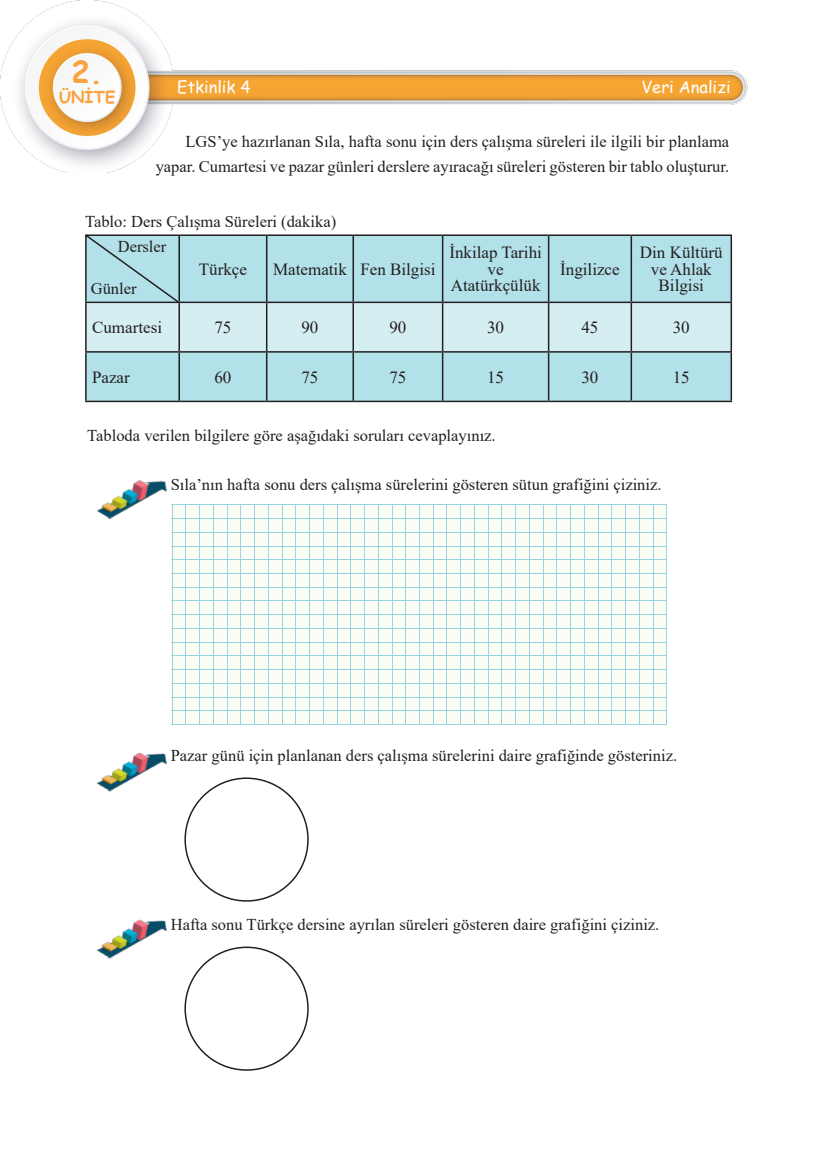
<style>
.page{position:relative;width:830px;height:1170px;background:#fff}
.page>*{position:absolute;margin:0;border:0;box-sizing:border-box;transform-origin:0 0}
.t1{font:700 30px "Comic Sans MS";color:#f9a33e}
.font{font:16.95px/16.5px "Times New Roman";color:#231f20;text-align:center}
.font-2{font:16.5px/24.8px "Times New Roman";color:#231f20;text-align:right}
.t2{font:16.5px "Comic Sans MS";color:#fff}
.t3{font:700 16.5px "Comic Sans MS";color:#f9a33e}
</style>
<div class="page">
<img style="left:0;top:1px;width:747px;height:171px">
<hr style="left:85px;top:400px;width:94px;height:2px;background:#231f20">
<hr style="left:179px;top:400px;width:87px;height:2px;background:#231f20">
<hr style="left:266px;top:400px;width:87px;height:2px;background:#231f20">
<hr style="left:353px;top:400px;width:89px;height:2px;background:#231f20">
<hr style="left:442px;top:400px;width:106px;height:2px;background:#231f20">
<hr style="left:548px;top:400px;width:83px;height:2px;background:#231f20">
<hr style="left:631px;top:400px;width:100px;height:2px;background:#231f20">
<svg style="left:85px;top:234px;width:646px;height:167px;background:#b6dbe2"></svg>
<div style="left:172px;top:504px;width:494px;height:221px;background:#fbfcf3"></div>
<hr style="left:172px;top:504px;width:494px;height:1px;background:#96d3e3">
<hr style="left:172px;top:518px;width:494px;height:1px;background:#96d3e3">
<hr style="left:172px;top:532px;width:494px;height:1px;background:#96d3e3">
<hr style="left:172px;top:545px;width:494px;height:1px;background:#96d3e3">
<hr style="left:172px;top:559px;width:494px;height:1px;background:#96d3e3">
<hr style="left:172px;top:573px;width:494px;height:1px;background:#96d3e3">
<hr style="left:172px;top:587px;width:494px;height:1px;background:#96d3e3">
<hr style="left:172px;top:600px;width:494px;height:1px;background:#96d3e3">
<hr style="left:172px;top:614px;width:494px;height:1px;background:#96d3e3">
<hr style="left:172px;top:628px;width:494px;height:1px;background:#96d3e3">
<hr style="left:172px;top:641px;width:494px;height:1px;background:#96d3e3">
<hr style="left:172px;top:655px;width:494px;height:1px;background:#96d3e3">
<hr style="left:172px;top:669px;width:494px;height:1px;background:#96d3e3">
<hr style="left:172px;top:683px;width:494px;height:1px;background:#96d3e3">
<hr style="left:172px;top:696px;width:494px;height:1px;background:#96d3e3">
<hr style="left:172px;top:710px;width:494px;height:1px;background:#96d3e3">
<hr style="left:172px;top:724px;width:494px;height:1px;background:#96d3e3">
<hr style="left:172px;top:504px;width:1px;height:221px;background:#96d3e3">
<hr style="left:185px;top:504px;width:1px;height:221px;background:#96d3e3">
<hr style="left:199px;top:504px;width:1px;height:221px;background:#96d3e3">
<hr style="left:213px;top:504px;width:1px;height:221px;background:#96d3e3">
<hr style="left:227px;top:504px;width:1px;height:221px;background:#96d3e3">
<hr style="left:240px;top:504px;width:1px;height:221px;background:#96d3e3">
<hr style="left:254px;top:504px;width:1px;height:221px;background:#96d3e3">
<hr style="left:268px;top:504px;width:1px;height:221px;background:#96d3e3">
<hr style="left:281px;top:504px;width:1px;height:221px;background:#96d3e3">
<hr style="left:295px;top:504px;width:1px;height:221px;background:#96d3e3">
<hr style="left:309px;top:504px;width:1px;height:221px;background:#96d3e3">
<hr style="left:323px;top:504px;width:1px;height:221px;background:#96d3e3">
<hr style="left:336px;top:504px;width:1px;height:221px;background:#96d3e3">
<hr style="left:350px;top:504px;width:1px;height:221px;background:#96d3e3">
<hr style="left:364px;top:504px;width:1px;height:221px;background:#96d3e3">
<hr style="left:378px;top:504px;width:1px;height:221px;background:#96d3e3">
<hr style="left:391px;top:504px;width:1px;height:221px;background:#96d3e3">
<hr style="left:405px;top:504px;width:1px;height:221px;background:#96d3e3">
<hr style="left:419px;top:504px;width:1px;height:221px;background:#96d3e3">
<hr style="left:432px;top:504px;width:1px;height:221px;background:#96d3e3">
<hr style="left:446px;top:504px;width:1px;height:221px;background:#96d3e3">
<hr style="left:460px;top:504px;width:1px;height:221px;background:#96d3e3">
<hr style="left:474px;top:504px;width:1px;height:221px;background:#96d3e3">
<hr style="left:487px;top:504px;width:1px;height:221px;background:#96d3e3">
<hr style="left:501px;top:504px;width:1px;height:221px;background:#96d3e3">
<hr style="left:515px;top:504px;width:1px;height:221px;background:#96d3e3">
<hr style="left:529px;top:504px;width:1px;height:221px;background:#96d3e3">
<hr style="left:542px;top:504px;width:1px;height:221px;background:#96d3e3">
<hr style="left:556px;top:504px;width:1px;height:221px;background:#96d3e3">
<hr style="left:570px;top:504px;width:1px;height:221px;background:#96d3e3">
<hr style="left:583px;top:504px;width:1px;height:221px;background:#96d3e3">
<hr style="left:597px;top:504px;width:1px;height:221px;background:#96d3e3">
<hr style="left:611px;top:504px;width:1px;height:221px;background:#96d3e3">
<hr style="left:625px;top:504px;width:1px;height:221px;background:#96d3e3">
<hr style="left:638px;top:504px;width:1px;height:221px;background:#96d3e3">
<hr style="left:652px;top:504px;width:1px;height:221px;background:#96d3e3">
<hr style="left:666px;top:504px;width:1px;height:221px;background:#96d3e3">
<img style="left:97px;top:480px;width:70px;height:39px">
<img style="left:97px;top:752px;width:70px;height:40px">
<img style="left:97px;top:919px;width:70px;height:40px">
<div style="left:184px;top:777px;width:124px;height:124px;border:2px solid #231f20;border-radius:50%"></div>
<div style="left:184px;top:946px;width:124px;height:124px;border:2px solid #231f20;border-radius:50%"></div>
<h1 class="t1" style="left:72px;top:50px;width:33px">2.</h1>
<p class="t3" style="left:59px;top:85px;width:58px">ÜNİTE</p>
<p class="t2" style="left:177px;top:75px;width:75px">Etkinlik 4</p>
<p class="t2" style="left:641px;top:75px;width:91px">Veri Analizi</p>
<p class="font-2" style="left:156px;top:129px;width:575px">LGS’ye hazırlanan Sıla, hafta sonu için ders çalışma süreleri ile ilgili bir planlama yapar. Cumartesi ve pazar günleri derslere ayıracağı süreleri gösteren bir tablo oluşturur.</p>
<p class="font-2" style="left:85px;top:208px;width:252px">Tablo: Ders Çalışma Süreleri (dakika)</p>
<p class="font" style="left:199px;top:260px;width:50px">Türkçe</p>
<p class="font" style="left:273px;top:260px;width:75px">Matematik</p>
<p class="font" style="left:360px;top:260px;width:77px">Fen Bilgisi</p>
<p class="font-2" style="left:118px;top:233px;width:50px">Dersler</p>
<p class="font-2" style="left:91px;top:276px;width:47px">Günler</p>
<p class="font" style="left:449px;top:244px;width:94px">İnkilap Tarihi ve</p>
<p class="font" style="left:450px;top:277px;width:91px">Atatürkçülük</p>
<p class="font" style="left:560px;top:260px;width:61px">İngilizce</p>
<p class="font" style="left:639px;top:244px;width:84px">Din Kültürü ve Ahlak</p>
<p class="font" style="left:658px;top:277px;width:47px">Bilgisi</p>
<p class="font" style="left:92px;top:318px;width:71px">Cumartesi</p>
<p class="font" style="left:214px;top:318px;width:19px">75</p>
<p class="font" style="left:301px;top:318px;width:19px">90</p>
<p class="font" style="left:389px;top:318px;width:19px">90</p>
<p class="font" style="left:487px;top:318px;width:19px">30</p>
<p class="font" style="left:581px;top:318px;width:19px">45</p>
<p class="font" style="left:672px;top:318px;width:19px">30</p>
<p class="font" style="left:92px;top:368px;width:39px">Pazar</p>
<p class="font" style="left:214px;top:368px;width:19px">60</p>
<p class="font" style="left:301px;top:368px;width:19px">75</p>
<p class="font" style="left:389px;top:368px;width:19px">75</p>
<p class="font" style="left:487px;top:368px;width:19px">15</p>
<p class="font" style="left:581px;top:368px;width:19px">30</p>
<p class="font" style="left:672px;top:368px;width:19px">15</p>
<p class="font-2" style="left:87px;top:422px;width:410px">Tabloda verilen bilgilere göre aşağıdaki soruları cevaplayınız.</p>
<p class="font-2" style="left:171px;top:471px;width:492px">Sıla’nın hafta sonu ders çalışma sürelerini gösteren sütun grafiğini çiziniz.</p>
<p class="font-2" style="left:171px;top:742px;width:507px">Pazar günü için planlanan ders çalışma sürelerini daire grafiğinde gösteriniz.</p>
<p class="font-2" style="left:171px;top:911px;width:490px">Hafta sonu Türkçe dersine ayrılan süreleri gösteren daire grafiğini çiziniz.</p>
</div>
